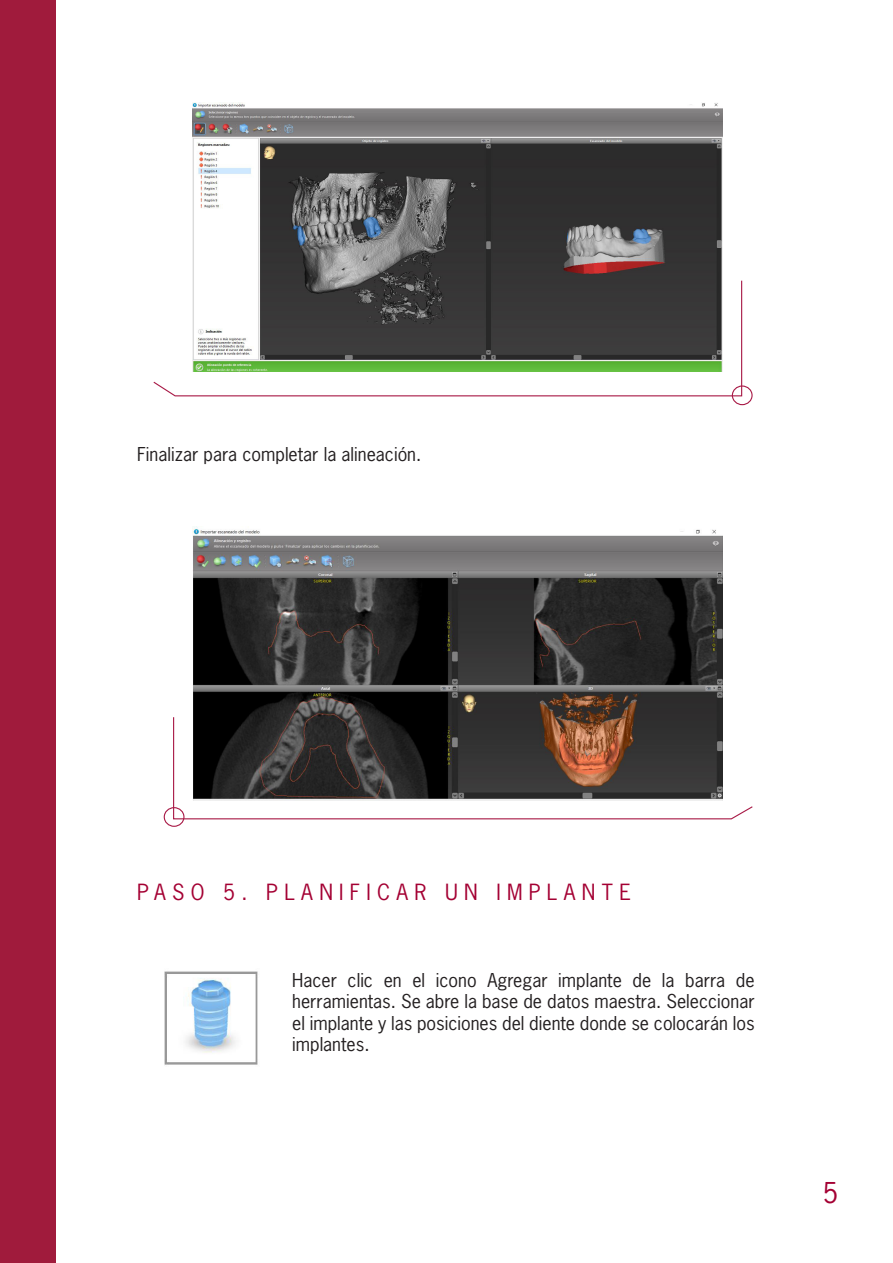
<style>
.page{position:relative;width:893px;height:1263px;background:#fff}
.page>*{position:absolute;margin:0;border:0;box-sizing:border-box;transform-origin:0 0}
.t1{font:27px "News Gothic Std";color:#a40133}
.t2{font:21px "News Gothic Std";letter-spacing:.3em;color:#a40133}
.t3{font:18px/21.6px "News Gothic Std";color:#231f20;text-align:justify}
</style>
<div class="page">
<div style="left:0;top:0;width:55px;height:1263px;background:#a01b3c"></div>
<svg style="left:153px;top:280px;width:590px;height:117px"></svg>
<div style="left:732px;top:385px;width:21px;height:20px;border:1px solid #a81946;border-radius:50%"></div>
<img style="left:192px;top:103px;width:531px;height:269px">
<svg style="left:173px;top:717px;width:580px;height:103px"></svg>
<div style="left:164px;top:807px;width:20px;height:20px;border:1px solid #a81946;border-radius:50%"></div>
<img style="left:192px;top:526px;width:531px;height:274px">
<img style="left:164px;top:971px;width:94px;height:94px">
<p class="t3" style="left:137px;top:443px;width:286px">Finalizar para completar la alineación.</p>
<p class="t2" style="left:137px;top:879px;width:495px">PASO 5. PLANIFICAR UN IMPLANTE</p>
<p class="t3" style="left:292px;top:969px;width:464px">Hacer clic en el icono Agregar implante de la barra de herramientas. Se abre la base de datos maestra. Seleccionar el implante y las posiciones del diente donde se colocarán los implantes.</p>
<p class="t1" style="left:823px;top:1175px;width:17px">5</p>
</div>
